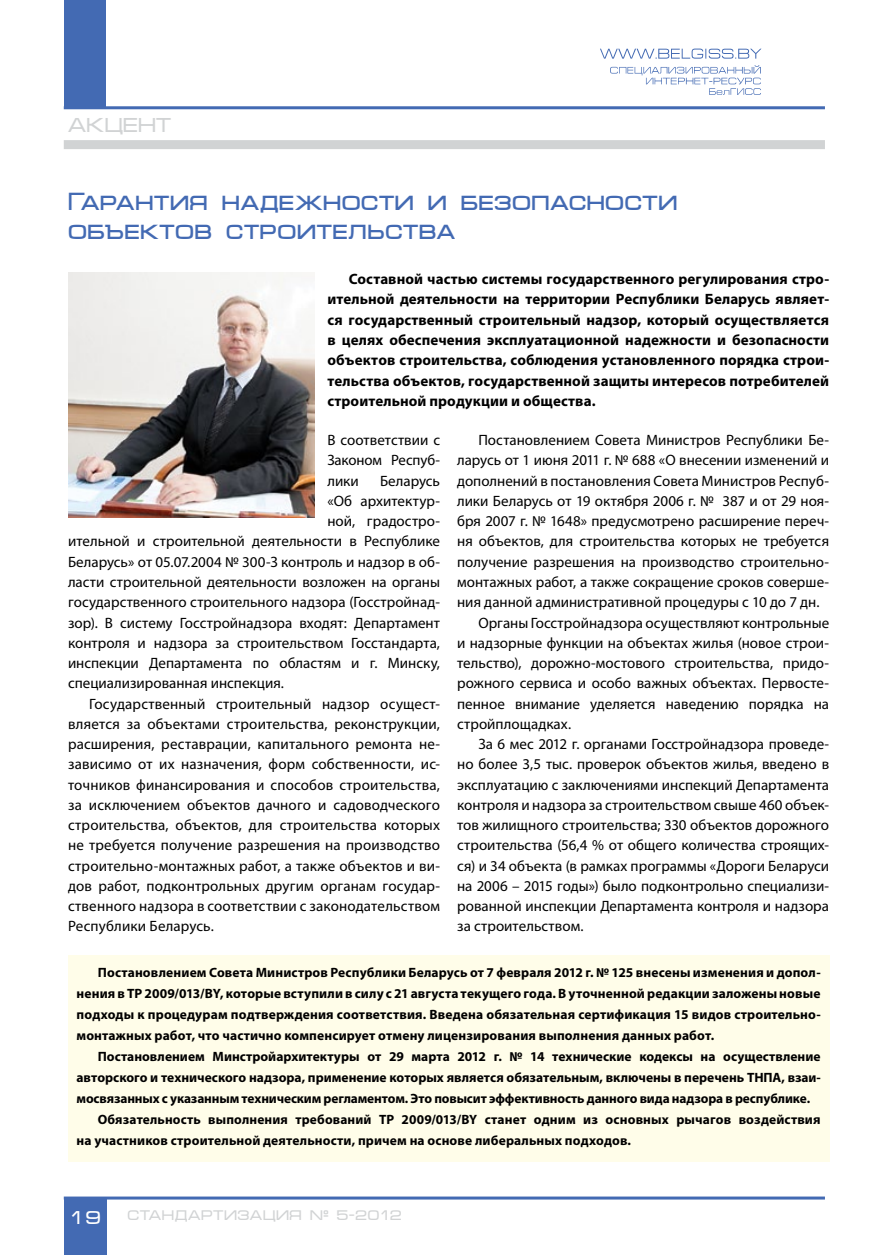
<style>
.page{position:relative;width:893px;height:1255px;background:#fff}
.page>*{position:absolute;margin:0;border:0;box-sizing:border-box;transform-origin:0 0}
.t1{font:24px/28.8px "Micra Di";letter-spacing:.005em;color:#436ab3}
.t2{font:19.5px "Micra Di";color:#d1d3d4}
.t3{font:18px "Micra Di";color:#fff}
.t4{font:15px/20.2px "Myriad Pro";letter-spacing:.005em;color:#000;text-align:justify}
.t5{font:700 15px/20.2px "Myriad Pro";letter-spacing:.005em;color:#000;text-align:justify}
.t6{font:700 13.5px/21px "Myriad Pro";letter-spacing:.005em;color:#000;text-align:justify}
.t7{font:13.5px "Micra Di";letter-spacing:.01em;color:#d1d3d4}
</style>
<div class="page">
<div style="left:64px;top:0;width:42px;height:108px;background:#436ab3"></div>
<hr style="left:64px;top:106px;width:761px;height:3px;background:#436ab3">
<div style="left:64px;top:140px;width:761px;height:9px;background:#d1d3d4"></div>
<div style="left:64px;top:1197px;width:42px;height:57px;background:#436ab3"></div>
<hr style="left:64px;top:1196px;width:761px;height:3px;background:#436ab3">
<svg style="left:600px;top:49px;width:161px;height:10px"></svg>
<svg style="left:610px;top:65px;width:151px;height:30px"></svg>
<div style="left:68px;top:955px;width:761px;height:206px;background:#fffde9"></div>
<img style="left:68px;top:273px;width:247px;height:244px">
<h2 class="t2" style="left:68px;top:114px;width:19px">АКЦЕНТ</h2>
<h1 class="t1" style="left:68px;top:186px;width:611px">Гарантия надежности и безопасности объектов строительства</h1>
<p class="t5" style="left:327px;top:268px;width:503px;text-indent:21px">Составной частью системы государственного регулирования стро&shy;ительной деятельности на территории Республики Беларусь являет&shy;ся государственный строительный надзор, который осуществляется в целях обеспечения эксплуатационной надежности и безопасности объектов строительства, соблюдения установленного порядка строи&shy;тельства объектов, государственной защиты интересов потребителей строительной продукции и общества.</p>
<p class="t4" style="left:478px;top:430px;width:352px">Постановлением Совета Министров Республики Бе-</p>
<p class="t4" style="left:457px;top:450px;width:373px">ларусь от 1 июня 2011 г. № 688 «О внесении изменений и</p>
<p class="t4" style="left:457px;top:470px;width:373px">дополнений в постановления Совета Министров Респуб-</p>
<p class="t4" style="left:457px;top:490px;width:374px">лики Беларусь от 19 октября 2006 г. № 387 и от 29 ноя-</p>
<p class="t4" style="left:457px;top:511px;width:374px">бря 2007 г. № 1648» предусмотрено расширение переч-</p>
<p class="t4" style="left:457px;top:531px;width:373px">ня объектов, для строительства которых не требуется</p>
<p class="t4" style="left:457px;top:551px;width:373px">получение разрешения на производство строительно-</p>
<p class="t4" style="left:457px;top:571px;width:374px">монтажных работ, а также сокращение сроков соверше-</p>
<p class="t4" style="left:457px;top:592px;width:364px">ния данной административной процедуры с 10 до 7 дн.</p>
<p class="t4" style="left:478px;top:612px;width:352px">Органы Госстройнадзора осуществляют контрольные</p>
<p class="t4" style="left:457px;top:632px;width:374px">и надзорные функции на объектах жилья (новое строи-</p>
<p class="t4" style="left:457px;top:652px;width:374px">тельство), дорожно-мостового строительства, придо-</p>
<p class="t4" style="left:457px;top:673px;width:374px">рожного сервиса и особо важных объектах. Первосте-</p>
<p class="t4" style="left:457px;top:693px;width:373px">пенное внимание уделяется наведению порядка на</p>
<p class="t4" style="left:457px;top:713px;width:115px">стройплощадках.</p>
<p class="t4" style="left:478px;top:733px;width:352px">За 6 мес 2012 г. органами Госстройнадзора проведе-</p>
<p class="t4" style="left:457px;top:754px;width:374px">но более 3,5 тыс. проверок объектов жилья, введено в</p>
<p class="t4" style="left:457px;top:774px;width:373px">эксплуатацию с заключениями инспекций Департамента</p>
<p class="t4" style="left:457px;top:794px;width:374px">контроля и надзора за строительством свыше 460 объек-</p>
<p class="t4" style="left:457px;top:814px;width:373px">тов жилищного строительства; 330 объектов дорожного</p>
<p class="t4" style="left:457px;top:835px;width:374px">строительства (56,4 % от общего количества строящих-</p>
<p class="t4" style="left:457px;top:855px;width:374px">ся) и 34 объекта (в рамках программы «Дороги Беларуси</p>
<p class="t4" style="left:457px;top:875px;width:374px">на 2006 – 2015 годы») было подконтрольно специализи-</p>
<p class="t4" style="left:457px;top:895px;width:373px">рованной инспекции Департамента контроля и надзора</p>
<p class="t4" style="left:457px;top:916px;width:128px">за строительством.</p>
<p class="t4" style="left:327px;top:430px;width:114px">В соответствии с Законом Респуб&shy;лики</p>
<p class="t4" style="left:380px;top:470px;width:62px">Беларусь</p>
<p class="t4" style="left:327px;top:490px;width:114px">«Об архитектур-</p>
<p class="t4" style="left:327px;top:511px;width:114px">ной, градостро-</p>
<p class="t4" style="left:68px;top:531px;width:373px">ительной и строительной деятельности в Республике</p>
<p class="t4" style="left:68px;top:551px;width:374px">Беларусь» от 05.07.2004 № 300-З контроль и надзор в об-</p>
<p class="t4" style="left:68px;top:571px;width:373px">ласти строительной деятельности возложен на органы</p>
<p class="t4" style="left:68px;top:592px;width:374px">государственного строительного надзора (Госстройнад-</p>
<p class="t4" style="left:68px;top:612px;width:373px">зор). В систему Госстройнадзора входят: Департамент</p>
<p class="t4" style="left:68px;top:632px;width:373px">контроля и надзора за строительством Госстандарта,</p>
<p class="t4" style="left:68px;top:652px;width:374px">инспекции Департамента по областям и г. Минску,</p>
<p class="t4" style="left:68px;top:673px;width:217px">специализированная инспекция.</p>
<p class="t4" style="left:89px;top:693px;width:352px">Государственный строительный надзор осущест-</p>
<p class="t4" style="left:68px;top:713px;width:373px">вляется за объектами строительства, реконструкции,</p>
<p class="t4" style="left:68px;top:733px;width:374px">расширения, реставрации, капитального ремонта не-</p>
<p class="t4" style="left:68px;top:754px;width:374px">зависимо от их назначения, форм собственности, ис-</p>
<p class="t4" style="left:68px;top:774px;width:373px">точников финансирования и способов строительства,</p>
<p class="t4" style="left:68px;top:794px;width:373px">за исключением объектов дачного и садоводческого</p>
<p class="t4" style="left:68px;top:814px;width:374px">строительства, объектов, для строительства которых</p>
<p class="t4" style="left:68px;top:835px;width:373px">не требуется получение разрешения на производство</p>
<p class="t4" style="left:68px;top:855px;width:374px">строительно-монтажных работ, а также объектов и ви-</p>
<p class="t4" style="left:68px;top:875px;width:374px">дов работ, подконтрольных другим органам государ-</p>
<p class="t4" style="left:68px;top:895px;width:374px">ственного надзора в соответствии с законодательством</p>
<p class="t4" style="left:68px;top:916px;width:147px">Республики Беларусь.</p>
<p class="t6" style="left:77px;top:961px;width:746px;text-indent:21px">Постановлением Совета Министров Республики Беларусь от 7 февраля 2012 г. № 125 внесены изменения и допол&shy;нения в ТР 2009/013/BY, которые вступили в силу с 21 августа текущего года. В уточненной редакции заложены новые подходы к процедурам подтверждения соответствия. Введена обязательная сертификация 15 видов строительно&shy;монтажных работ, что частично компенсирует отмену лицензирования выполнения данных работ.</p>
<p class="t6" style="left:98px;top:1045px;width:724px">Постановлением Минстройархитектуры от 29 марта 2012 г. № 14 технические кодексы на осуществление</p>
<p class="t6" style="left:77px;top:1066px;width:746px">авторского и технического надзора, применение которых является обязательным, включены в перечень ТНПА, взаи-</p>
<p class="t6" style="left:77px;top:1087px;width:735px">мосвязанных с указанным техническим регламентом. Это повысит эффективность данного вида надзора в республике.</p>
<p class="t6" style="left:98px;top:1108px;width:724px">Обязательность выполнения требований ТР 2009/013/BY станет одним из основных рычагов воздействия</p>
<p class="t6" style="left:77px;top:1129px;width:556px">на участников строительной деятельности, причем на основе либеральных подходов.</p>
<p class="t3" style="left:69px;top:1206px;width:34px">19</p>
<p class="t7" style="left:128px;top:1206px;width:276px">стандартизация № 5-2012</p>
</div>
